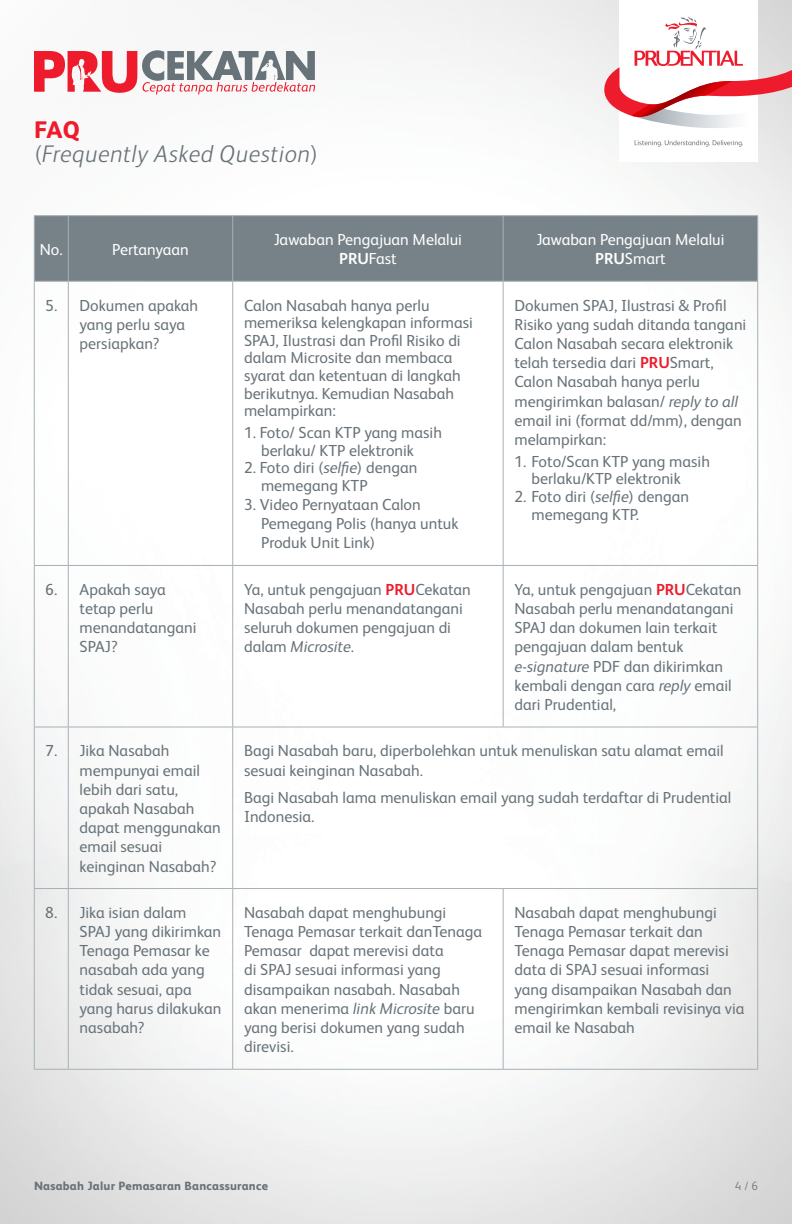
<style>
.page{position:relative;width:792px;height:1224px;background:#fff}
.page>*{position:absolute;margin:0;border:0;box-sizing:border-box;transform-origin:0 0}
.t1{font:italic 300 24px/24px "FS Albert Pro";letter-spacing:.02em;color:#687379}
.t2{font:16px/19.2px "FS Albert Pro";color:#687379}
.t3{font:16px/19.2px "FS Albert Pro";color:#fff;text-align:center}
.t4{font:800 12px "FS Albert Pro";letter-spacing:.02em;color:#687379}
.t5{font:300 12px "FS Albert Pro";color:#687379}
.s1{font-weight:800;font-style:normal;color:#ee1b2c}
.s2{font-style:normal}
.s3{font-weight:700}
.s4{font-style:italic}
.s5{font-weight:700;color:#ee1b2c}
</style>
<div class="page">
<svg style="left:635px;top:140px;width:108px;height:7px"></svg>
<svg style="left:604px;top:17px;width:188px;height:111px"></svg>
<svg style="left:34px;top:50px;width:281px;height:45px"></svg>
<div style="left:35px;top:216px;width:722px;height:65px;background:#768288"></div>
<hr style="left:34px;top:215px;width:34px;height:1px;background:#a7b0b6">
<hr style="left:34px;top:216px;width:1px;height:65px;background:#a7b0b6">
<hr style="left:68px;top:215px;width:165px;height:1px;background:#a7b0b6">
<hr style="left:68px;top:216px;width:1px;height:65px;background:#a7b0b6">
<hr style="left:233px;top:215px;width:270px;height:1px;background:#a7b0b6">
<hr style="left:232px;top:216px;width:1px;height:65px;background:#a7b0b6">
<hr style="left:503px;top:215px;width:255px;height:1px;background:#a7b0b6">
<hr style="left:503px;top:216px;width:1px;height:65px;background:#a7b0b6">
<hr style="left:757px;top:216px;width:1px;height:65px;background:#a7b0b6">
<hr style="left:34px;top:281px;width:34px;height:1px;background:#a7b0b6">
<hr style="left:68px;top:281px;width:165px;height:1px;background:#a7b0b6">
<hr style="left:233px;top:281px;width:270px;height:1px;background:#a7b0b6">
<hr style="left:503px;top:281px;width:255px;height:1px;background:#a7b0b6">
<hr style="left:34px;top:281px;width:1px;height:284px;background:#a7b0b6">
<hr style="left:68px;top:281px;width:1px;height:284px;background:#a7b0b6">
<hr style="left:232px;top:281px;width:1px;height:284px;background:#a7b0b6">
<hr style="left:503px;top:281px;width:1px;height:284px;background:#a7b0b6">
<hr style="left:757px;top:281px;width:1px;height:284px;background:#a7b0b6">
<hr style="left:34px;top:565px;width:34px;height:1px;background:#a7b0b6">
<hr style="left:34px;top:566px;width:1px;height:161px;background:#a7b0b6">
<hr style="left:68px;top:565px;width:165px;height:1px;background:#a7b0b6">
<hr style="left:68px;top:566px;width:1px;height:161px;background:#a7b0b6">
<hr style="left:233px;top:565px;width:270px;height:1px;background:#a7b0b6">
<hr style="left:232px;top:566px;width:1px;height:161px;background:#a7b0b6">
<hr style="left:503px;top:565px;width:255px;height:1px;background:#a7b0b6">
<hr style="left:503px;top:566px;width:1px;height:161px;background:#a7b0b6">
<hr style="left:757px;top:566px;width:1px;height:161px;background:#a7b0b6">
<hr style="left:34px;top:727px;width:34px;height:1px;background:#a7b0b6">
<hr style="left:34px;top:727px;width:1px;height:161px;background:#a7b0b6">
<hr style="left:68px;top:727px;width:165px;height:1px;background:#a7b0b6">
<hr style="left:68px;top:727px;width:1px;height:161px;background:#a7b0b6">
<hr style="left:233px;top:727px;width:270px;height:1px;background:#a7b0b6">
<hr style="left:232px;top:727px;width:1px;height:161px;background:#a7b0b6">
<hr style="left:503px;top:727px;width:255px;height:1px;background:#a7b0b6">
<hr style="left:757px;top:727px;width:1px;height:161px;background:#a7b0b6">
<hr style="left:34px;top:888px;width:34px;height:1px;background:#a7b0b6">
<hr style="left:34px;top:889px;width:1px;height:180px;background:#a7b0b6">
<hr style="left:68px;top:888px;width:165px;height:1px;background:#a7b0b6">
<hr style="left:68px;top:889px;width:1px;height:180px;background:#a7b0b6">
<hr style="left:233px;top:888px;width:270px;height:1px;background:#a7b0b6">
<hr style="left:232px;top:889px;width:1px;height:180px;background:#a7b0b6">
<hr style="left:503px;top:888px;width:255px;height:1px;background:#a7b0b6">
<hr style="left:503px;top:889px;width:1px;height:180px;background:#a7b0b6">
<hr style="left:757px;top:889px;width:1px;height:180px;background:#a7b0b6">
<hr style="left:34px;top:1069px;width:34px;height:1px;background:#a7b0b6">
<hr style="left:68px;top:1069px;width:165px;height:1px;background:#a7b0b6">
<hr style="left:233px;top:1069px;width:270px;height:1px;background:#a7b0b6">
<hr style="left:503px;top:1069px;width:255px;height:1px;background:#a7b0b6">
<h1 class="t1" style="left:34px;top:116px;width:286px"><span class="s1">FAQ<br></span><span class="s2">(</span>Frequently Asked Question<span class="s2">)</span></h1>
<p class="t3" style="left:40px;top:238px;width:24px">No.</p>
<p class="t3" style="left:112px;top:238px;width:78px">Pertanyaan</p>
<p class="t3" style="left:274px;top:229px;width:190px">Jawaban Pengajuan Melalui<br><span class="s3">PRU</span>Fast</p>
<p class="t3" style="left:536px;top:229px;width:190px">Jawaban Pengajuan Melalui<br><span class="s3">PRU</span>Smart</p>
<p class="t2" style="left:80px;top:294px;width:120px;text-indent:-34px">5. Dokumen apakah yang perlu saya persiapkan?</p>
<p class="t2" style="left:244px;top:295px;width:230px;line-height:17.6px">Calon Nasabah hanya perlu memeriksa kelengkapan informasi<br>SPAJ, Ilustrasi dan Profil Risiko di dalam Microsite dan membaca syarat dan ketentuan di langkah berikutnya. Kemudian Nasabah melampirkan:</p>
<p class="t2" style="left:261px;top:423px;width:182px;line-height:17.6px;text-indent:-17px">1. Foto/ Scan KTP yang masih berlaku/ KTP elektronik</p>
<p class="t2" style="left:261px;top:458px;width:158px;line-height:17.6px;text-indent:-17px">2. Foto diri (<span class="s4">selfie</span>) dengan memegang KTP</p>
<p class="t2" style="left:261px;top:494px;width:199px;text-indent:-17px">3. Video Pernyataan Calon<br>Pemegang Polis (hanya untuk<br>Produk Unit Link)</p>
<p class="t2" style="left:514px;top:294px;width:233px">Dokumen SPAJ, Ilustrasi &amp; Profil<br>Risiko yang sudah ditanda tangani<br>Calon Nasabah secara elektronik telah tersedia dari <span class="s5">PRU</span>Smart,<br>Calon Nasabah hanya perlu mengirimkan balasan/ <span class="s4">reply to all </span>email ini (format dd/mm), dengan melampirkan:</p>
<p class="t2" style="left:531px;top:451px;width:180px;line-height:17.6px;text-indent:-17px">1. Foto/Scan KTP yang masih berlaku/KTP elektronik</p>
<p class="t2" style="left:531px;top:487px;width:159px;line-height:17.6px;text-indent:-17px">2. Foto diri (<span class="s4">selfie</span>) dengan memegang KTP.</p>
<p class="t2" style="left:80px;top:579px;width:118px;text-indent:-34px">6. Apakah saya tetap perlu menandatangani<br>SPAJ?</p>
<p class="t2" style="left:244px;top:579px;width:228px">Ya, untuk pengajuan <span class="s5">PRU</span>Cekatan<br>Nasabah perlu menandatangani seluruh dokumen pengajuan di dalam <span class="s4">Microsite</span>.</p>
<p class="t2" style="left:514px;top:579px;width:228px">Ya, untuk pengajuan <span class="s5">PRU</span>Cekatan<br>Nasabah perlu menandatangani<br>SPAJ dan dokumen lain terkait pengajuan dalam bentuk <span class="s4">e-signature</span> PDF dan dikirimkan kembali dengan cara <span class="s4">reply</span> email dari Prudential,</p>
<p class="t2" style="left:80px;top:740px;width:143px;text-indent:-34px">7. Jika Nasabah mempunyai email lebih dari satu, apakah Nasabah dapat menggunakan email sesuai keinginan Nasabah?</p>
<p class="t2" style="left:244px;top:740px;width:481px">Bagi Nasabah baru, diperbolehkan untuk menuliskan satu alamat email sesuai keinginan Nasabah.</p>
<p class="t2" style="left:244px;top:787px;width:489px">Bagi Nasabah lama menuliskan email yang sudah terdaftar di Prudential<br>Indonesia.</p>
<p class="t2" style="left:80px;top:902px;width:143px;text-indent:-34px">8. Jika isian dalam<br>SPAJ yang dikirimkan<br>Tenaga Pemasar ke nasabah ada yang tidak sesuai, apa yang harus dilakukan nasabah?</p>
<p class="t2" style="left:244px;top:902px;width:240px">Nasabah dapat menghubungi<br>Tenaga Pemasar terkait danTenaga<br>Pemasar dapat merevisi data<br>di SPAJ sesuai informasi yang disampaikan nasabah. Nasabah akan menerima <span class="s4">link Microsite</span> baru yang berisi dokumen yang sudah direvisi.</p>
<p class="t2" style="left:515px;top:902px;width:232px">Nasabah dapat menghubungi<br>Tenaga Pemasar terkait dan<br>Tenaga Pemasar dapat merevisi data di SPAJ sesuai informasi yang disampaikan Nasabah dan mengirimkan kembali revisinya via email ke Nasabah</p>
<p class="t4" style="left:34px;top:1177px;width:236px">Nasabah Jalur Pemasaran Bancassurance</p>
<p class="t5" style="left:735px;top:1178px;width:25px">4 / 6</p>
</div>
